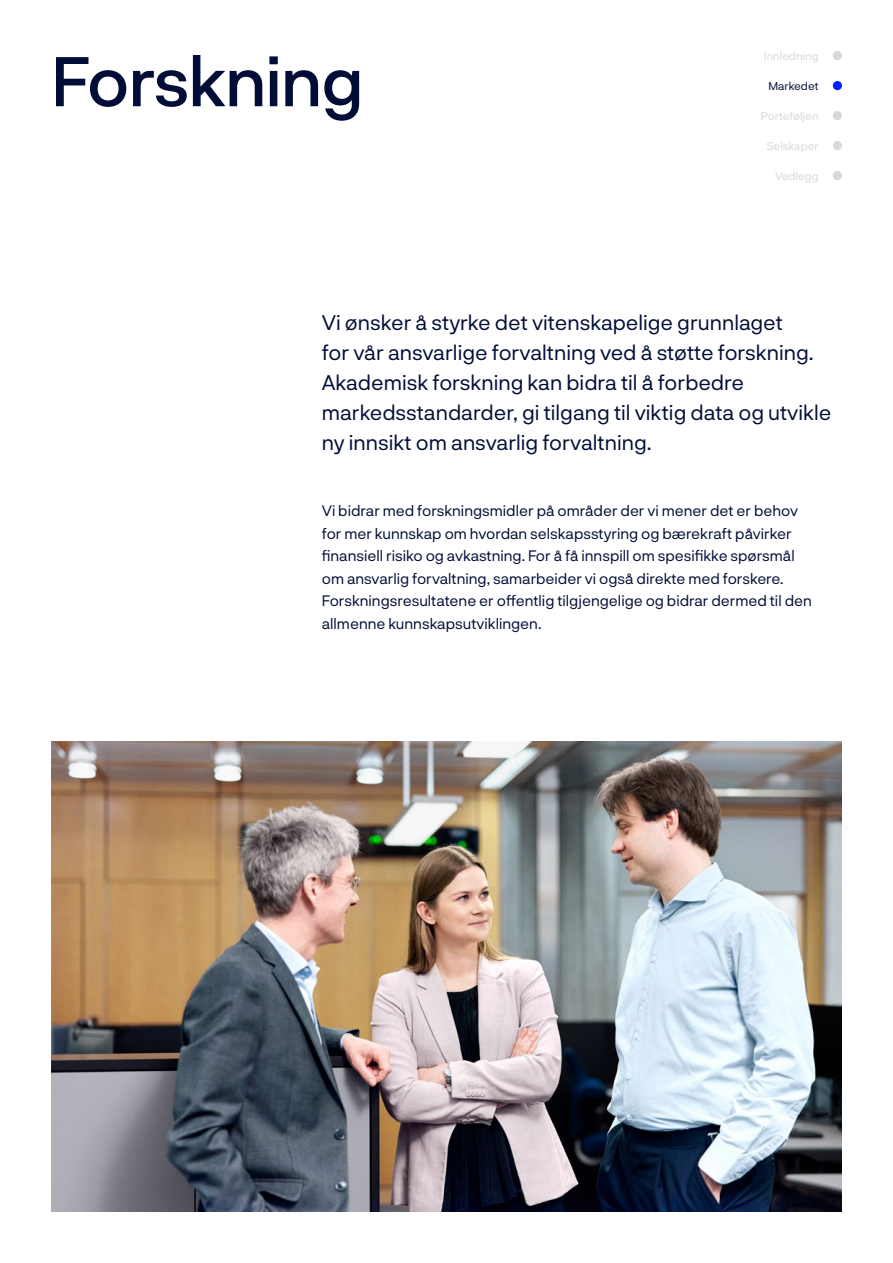
<style>
.page{position:relative;width:893px;height:1263px;background:#fff}
.page>*{position:absolute;margin:0;border:0;box-sizing:border-box;transform-origin:0 0}
.t1{font:500 69px "Neurial Grotesk";letter-spacing:-.015em;color:#000d36}
.Ingress{font:21px/30px "Neurial Grotesk";color:#000d36}
.Brødtekst{font:15px/22.5px "Neurial Grotesk";color:#000d36}
.t2{font:11.25px "Neurial Grotesk";color:#d8d8d8}
.t3{font:11.25px "Neurial Grotesk";color:#000d36}
</style>
<div class="page">
<img style="left:51px;top:741px;width:791px;height:470px">
<div style="left:833px;top:51px;width:9px;height:9px;background:#d8d8d8;border-radius:50%"></div>
<div style="left:833px;top:81px;width:9px;height:9px;background:#0021ff;border-radius:50%"></div>
<div style="left:833px;top:111px;width:9px;height:9px;background:#d8d8d8;border-radius:50%"></div>
<div style="left:833px;top:141px;width:9px;height:9px;background:#d8d8d8;border-radius:50%"></div>
<div style="left:833px;top:171px;width:9px;height:9px;background:#d8d8d8;border-radius:50%"></div>
<h2 class="t1" style="left:51px;top:33px;width:314px">Forskning</h2>
<p class="t2" style="left:764px;top:48px;width:56px">Innledning</p>
<p class="t3" style="left:768px;top:78px;width:52px">Markedet</p>
<p class="t2" style="left:761px;top:108px;width:59px">Porteføljen</p>
<p class="t2" style="left:767px;top:138px;width:53px">Selskaper</p>
<p class="t2" style="left:775px;top:168px;width:45px">Vedlegg</p>
<p class="Ingress" style="left:322px;top:307px;width:511px">Vi ønsker å styrke det vitenskapelige grunnlaget<br>for vår ansvarlige forvaltning ved å støtte forskning.<br>Akademisk forskning kan bidra til å forbedre markedsstandarder, gi tilgang til viktig data og utvikle ny innsikt om ansvarlig forvaltning.</p>
<p class="Brødtekst" style="left:322px;top:499px;width:492px">Vi bidrar med forskningsmidler på områder der vi mener det er behov for mer kunnskap om hvordan selskapsstyring og bærekraft påvirker finansiell risiko og avkastning. For å få innspill om spesifikke spørsmål om ansvarlig forvaltning, samarbeider vi også direkte med forskere.<br>Forskningsresultatene er offentlig tilgjengelige og bidrar dermed til den allmenne kunnskapsutviklingen.</p>
</div>
